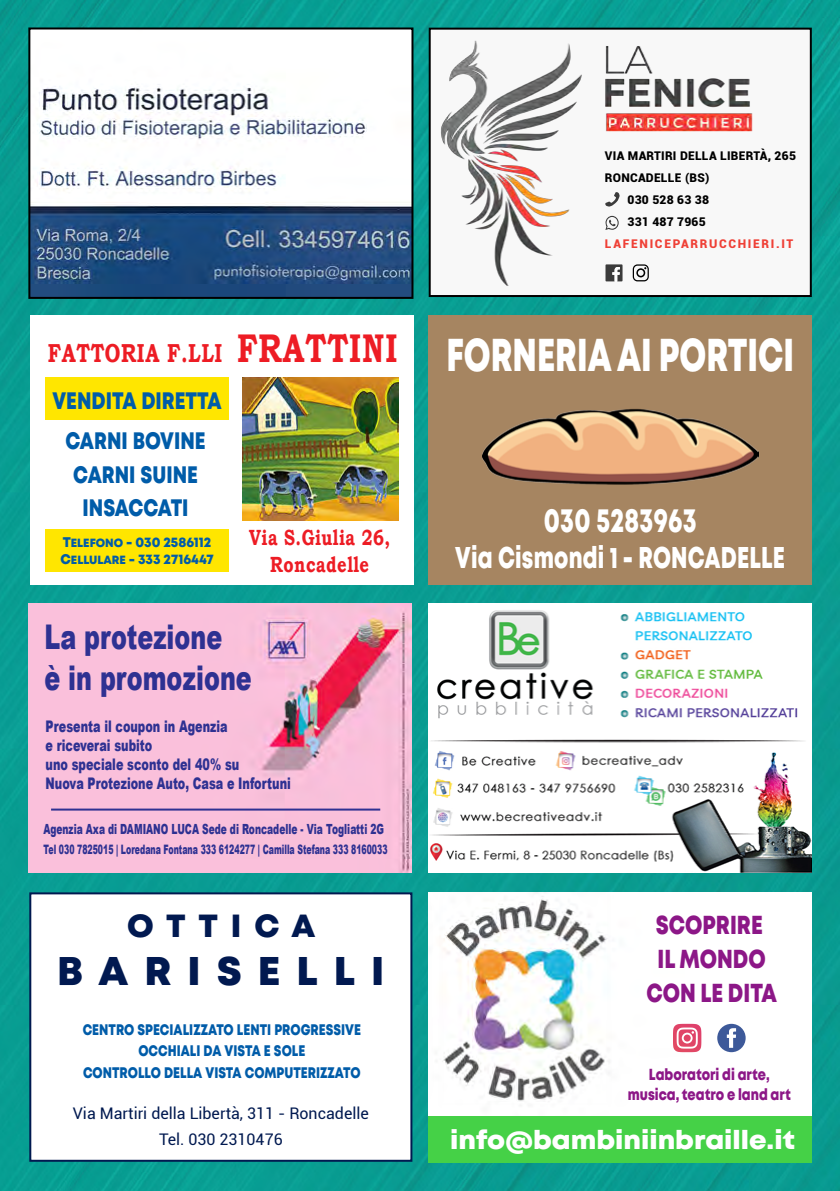
<style>
.page{position:relative;width:840px;height:1191px;background:#fff}
.page>*{position:absolute;margin:0;border:0;box-sizing:border-box;transform-origin:0 0}
.t1{font:46px "Mont Heavy DEMO";color:#fff;scale:.7 1}
.t2{font:40px "Mont Heavy DEMO";letter-spacing:.4em;color:#011950}
.t3{font:900 34px/40.8px "Arial";color:#2e3192;scale:.7 1}
.t4{font:34px "Mont Heavy DEMO";letter-spacing:.01em;color:#fff;scale:.72 1}
.t5{font:32px "Mont Heavy DEMO";color:#011950}
.t6{font:30px "Mont Heavy DEMO";letter-spacing:.01em;color:#fff;scale:.72 1}
.t7{font:26px "Mont Heavy DEMO";color:#fff;scale:1.05 1}
.t8{font:26px/34px "Mont Heavy DEMO";color:#8c1787;text-align:center;scale:.8 1}
.t9{font:700 26px "Bookman Old Style";letter-spacing:.03em;color:#ed1c24;scale:.75 1}
.t10{font:23.8px/33.6px "Mont Heavy DEMO SC850";color:#005ca9;text-align:center;scale:.8 1}
.t11{font:700 22px/26.4px "Bookman Old Style";letter-spacing:.03em;color:#ed1c24;text-align:center;scale:.75 1}
.t12{font:900 16px/19.2px "Arial";color:#2e3192;scale:.7 1}
.t13{font:16px/26px "Roboto";color:#011950;text-align:center}
.t14{font:16px/19.2px "Mont Heavy DEMO";color:#8c1787;text-align:center;scale:.8 1}
.t15{font:15.4px/21.6px "Mont Heavy DEMO SC850";color:#005ca9;text-align:center;scale:.8 1}
.t16{font:900 14px "Arial";color:#2e3192;scale:.65 1}
.t17{font:14px/16.8px "Mont Heavy DEMO SC850";color:#005ca9;scale:.95 1}
.t18{font:900 13px "Arial";color:#2e3192;scale:.6 1}
.t19{font:900 12px/22px "Roboto";letter-spacing:.02em;color:#000;text-align:justify}
.t20{font:900 12px "Roboto";letter-spacing:.14em;color:#ef4036}
.s1{font-size:40px}
.s2{font-size:11.8px}
</style>
<div class="page">
<img style="left:0;top:0;width:839px;height:1191px">
<img style="left:428px;top:892px;width:383px;height:224px">
<div style="left:427px;top:1116px;width:384px;height:46px;background:#45d147"></div>
<svg style="left:716px;top:1023px;width:29px;height:29px"></svg>
<svg style="left:726px;top:1028px;width:9px;height:19px"></svg>
<img style="left:672px;top:1023px;width:29px;height:29px">
<svg style="left:676px;top:1027px;width:21px;height:21px"></svg>
<img style="left:428px;top:603px;width:383px;height:270px">
<div style="left:30px;top:315px;width:383px;height:270px;background:#fff"></div>
<img style="left:242px;top:378px;width:156px;height:143px">
<div style="left:46px;top:378px;width:182px;height:42px;background:#ffe600"></div>
<div style="left:46px;top:529px;width:182px;height:43px;background:#ffe600"></div>
<img style="left:28px;top:603px;width:383px;height:270px">
<div style="left:429px;top:29px;width:381px;height:267px;background:#f8f8f8"></div>
<img style="left:441px;top:40px;width:312px;height:246px">
<div style="left:428px;top:28px;width:383px;height:269px;border:2px solid #000"></div>
<svg style="left:605px;top:216px;width:13px;height:14px"></svg>
<svg style="left:605px;top:192px;width:14px;height:14px"></svg>
<svg style="left:632px;top:264px;width:16px;height:17px"></svg>
<svg style="left:605px;top:264px;width:17px;height:17px"></svg>
<hr style="left:51px;top:808px;width:329px;height:2px;background:#2e3192">
<div style="left:428px;top:315px;width:383px;height:270px;background:#a68561"></div>
<img style="left:482px;top:408px;width:275px;height:77px">
<div style="left:29px;top:892px;width:383px;height:269px;background:#fff;border:2px solid #011950"></div>
<img style="left:31px;top:30px;width:379px;height:266px">
<div style="left:28px;top:27px;width:385px;height:272px;border:2px solid #000"></div>
<h3 class="t9" style="left:48px;top:334px;width:467px">FATTORIA F.LLI <span class="s1">FRATTINI</span></h3>
<h3 class="t10" style="left:52px;top:385px;width:213px">VENDITA DIRETTA</h3>
<h3 class="t10" style="left:65px;top:425px;width:177px">CARNI BOVINE<br>CARNI SUINE<br>INSACCATI</h3>
<p class="t17" style="left:60px;top:535px;width:163px">T<span class="s2">ELEFONO</span> - 030 2586112<br>C<span class="s2">ELLULARE</span> - 333 2716447</p>
<h3 class="t11" style="left:249px;top:524px;width:189px">Via S.Giulia 26,<br>Roncadelle</h3>
<h3 class="t3" style="left:44px;top:616px;width:297px">La protezione<br>è in promozione</h3>
<p class="t12" style="left:46px;top:716px;width:352px">Presenta il coupon in Agenzia<br>e riceverai subito<br>uno speciale sconto del 40% su<br>Nuova Protezione Auto, Casa e Infortuni</p>
<p class="t16" style="left:43px;top:819px;width:525px">Agenzia Axa di DAMIANO LUCA Sede di Roncadelle - Via Togliatti 2G</p>
<p class="t18" style="left:43px;top:840px;width:575px">Tel 030 7825015 | Loredana Fontana 333 6124277 | Camilla Stefana 333 8160033</p>
<h3 class="t5" style="left:127px;top:907px;width:31px">OTT</h3>
<h3 class="t5" style="left:231px;top:907px;width:86px">ICA</h3>
<h2 class="t2" style="left:57px;top:948px;width:36px">BA</h2>
<h2 class="t2" style="left:144px;top:948px;width:241px">RISELL I</h2>
<p class="t15" style="left:83px;top:1019px;width:349px">CENTRO SPECIALIZZATO LENTI PROGRESSIVE<br>OCCHIALI DA VISTA E SOLE<br>CONTROLLO DELLA VISTA COMPUTERIZZATO</p>
<p class="t13" style="left:73px;top:1099px;width:297px">Via Martiri della Libertà, 311 - Roncadelle<br>Tel. 030 2310476</p>
<p class="t19" style="left:604px;top:144px;width:31px">VIA MARTIRI</p>
<p class="t19" style="left:679px;top:144px;width:9px">DELLA</p>
<p class="t19" style="left:719px;top:144px;width:77px">LI BERTà, 265</p>
<p class="t19" style="left:604px;top:166px;width:9px">RONCADELLE</p>
<p class="t19" style="left:627px;top:166px;width:83px;text-indent:57px">(Bs)<br>030 528 63 38<br>331 487 7965</p>
<p class="t20" style="left:604px;top:235px;width:35px">LAFENICE</p>
<p class="t20" style="left:672px;top:235px;width:18px">PARR</p>
<p class="t20" style="left:708px;top:235px;width:19px">UCCHIERI</p>
<p class="t20" style="left:775px;top:235px;width:12px">.IT</p>
<h1 class="t1" style="left:446px;top:329px;width:451px">forneria ai portici</h1>
<h3 class="t4" style="left:543px;top:500px;width:213px">030 5283963</h3>
<h3 class="t6" style="left:455px;top:540px;width:459px">Via Cismondi 1 - RONCADELLE</h3>
<h3 class="t8" style="left:646px;top:909px;width:149px">SCOPRIRE<br>IL MON DO<br>CON LE DITA</h3>
<p class="t14" style="left:627px;top:1066px;width:205px">Laboratori di arte, musica, teatro e land art</p>
<h3 class="t7" style="left:450px;top:1125px;width:330px">info@bambiniinbraille.it</h3>
</div>
